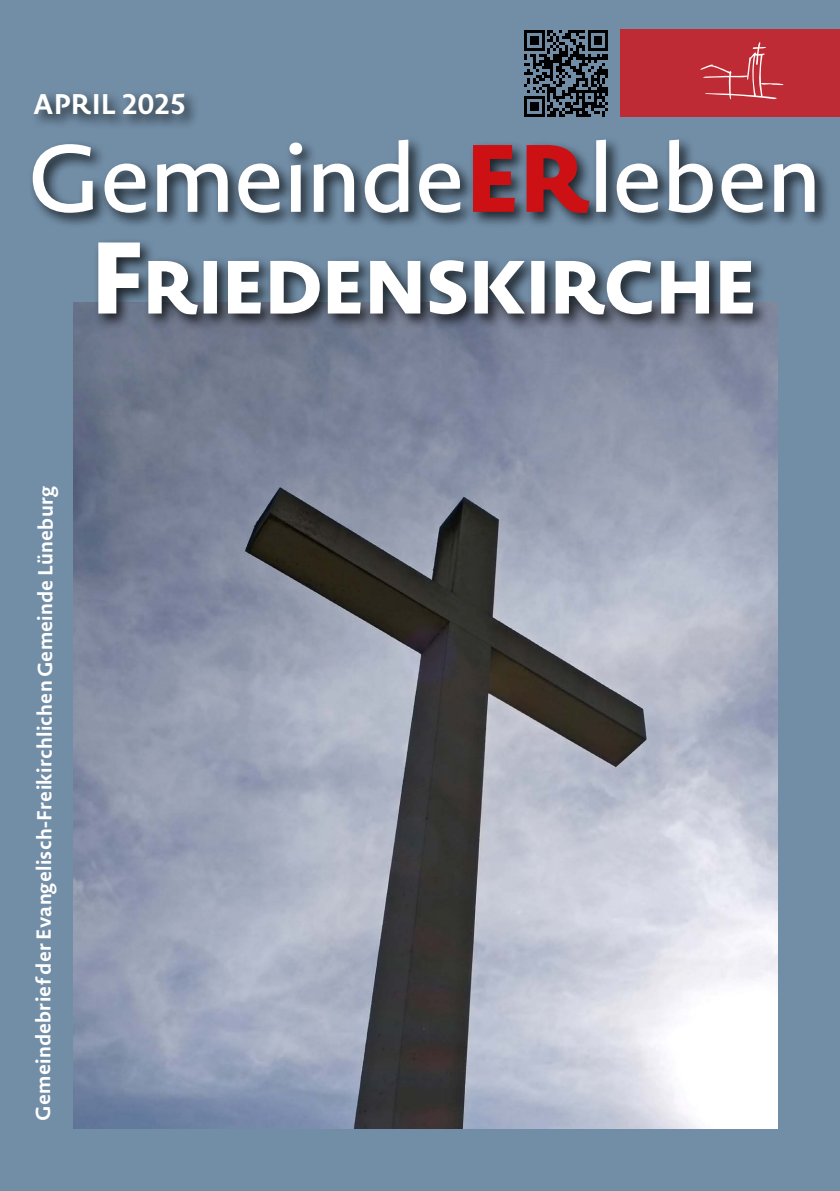
<style>
.page{position:relative;width:840px;height:1191px;background:#fff}
.page>*{position:absolute;margin:0;border:0;box-sizing:border-box;transform-origin:0 0}
.t1{font:500 94px "Novel Sans Cy";letter-spacing:-.01em;color:#fff}
.t2{font:700 28px "Novel Sans Cy";letter-spacing:-.005em;color:#fff}
.t3{font:700 20px "Novel Sans Cy";letter-spacing:.005em;color:#fff}
.s1{font-weight:800;color:#cd1013}
</style>
<div class="page">
<div style="left:0;top:0;width:839px;height:1191px;background:#728ea7"></div>
<div style="left:620px;top:30px;width:219px;height:87px;background:#bf2b35"></div>
<svg style="left:700px;top:42px;width:84px;height:57px"></svg>
<img style="left:74px;top:303px;width:703px;height:825px">
<div style="left:28px;top:136px;width:803px;height:94px;background:#000;opacity:.75"></div>
<div style="left:30px;top:89px;width:170px;height:42px;background:#000;opacity:.75"></div>
<svg style="left:524px;top:30px;width:84px;height:86px"></svg>
<div style="left:93px;top:237px;width:675px;height:93px;background:#000;opacity:.75"></div>
<svg style="left:98px;top:242px;width:654px;height:73px"></svg>
<h2 class="t2" style="left:33px;top:84px;width:155px">APRIL 2025</h2>
<h1 class="t1" style="left:27px;top:112px;width:795px">Gemeinde<span class="s1">ER</span>leben</h1>
<p class="t3" style="left:30px;top:1120px;width:636px;rotate:-90deg">Gemeindebrief der Evangelisch-Freikirchlichen Gemeinde Lüneburg</p>
</div>
